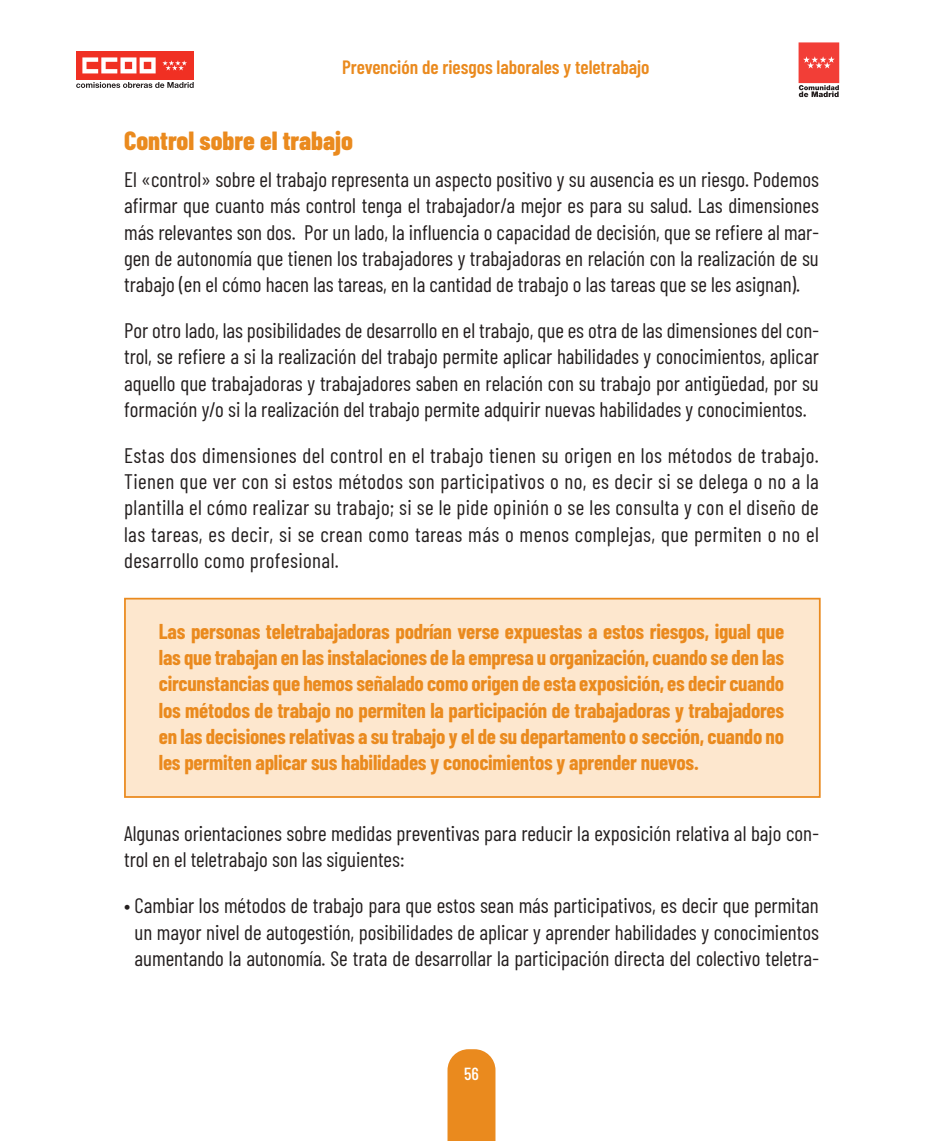
<style>
.page{position:relative;width:943px;height:1141px;background:#fff}
.page>*{position:absolute;margin:0;border:0;box-sizing:border-box;transform-origin:0 0}
.t1{font:800 26.25px "Barlow Condensed";color:#ea8a1e}
.t2{font:21px/26.2px "Barlow Condensed";color:#241f1f;text-align:justify}
.t3{font:700 21px/26.2px "Barlow Condensed";letter-spacing:-.01em;color:#ea8a1e;text-align:justify}
.t4{font:600 19.25px "Barlow Condensed";color:#ea8a1e}
.t5{font:500 17.5px "Barlow Condensed";color:#fff}
</style>
<div class="page">
<div style="left:447px;top:1049px;width:48px;height:92px;background:#ea8a1e"></div>
<svg style="left:76px;top:82px;width:118px;height:6px"></svg>
<div style="left:76px;top:51px;width:118px;height:29px;background:#f03023"></div>
<svg style="left:82px;top:57px;width:74px;height:16px"></svg>
<svg style="left:162px;top:60px;width:25px;height:11px"></svg>
<div style="left:799px;top:43px;width:39px;height:40px;background:#f23e37"></div>
<div style="left:798px;top:43px;width:41px;height:40px;border:1px solid #f23e37"></div>
<svg style="left:803px;top:56px;width:31px;height:13px"></svg>
<svg style="left:798px;top:85px;width:40px;height:12px"></svg>
<div style="left:124px;top:598px;width:696px;height:200px;background:#fde7ce;border:2px solid #ea8a1e"></div>
<p class="t4" style="left:342px;top:54px;width:309px">Prevención de riesgos laborales y teletrabajo</p>
<p class="t1" style="left:124px;top:122px;width:230px">Control sobre el trabajo</p>
<p class="t2" style="left:124px;top:165px;width:696px">El «control» sobre el trabajo representa un aspecto positivo y su ausencia es un riesgo. Podemos afirmar que cuanto más control tenga el trabajador/a mejor es para su salud. Las dimensiones más relevantes son dos. Por un lado, la influencia o capacidad de decisión, que se refiere al mar&shy;gen de autonomía que tienen los trabajadores y trabajadoras en relación con la realización de su trabajo (en el cómo hacen las tareas, en la cantidad de trabajo o las tareas que se les asignan).</p>
<p class="t2" style="left:124px;top:316px;width:696px">Por otro lado, las posibilidades de desarrollo en el trabajo, que es otra de las dimensiones del con&shy;trol, se refiere a si la realización del trabajo permite aplicar habilidades y conocimientos, aplicar aquello que trabajadoras y trabajadores saben en relación con su trabajo por antigüedad, por su formación y/o si la realización del trabajo permite adquirir nuevas habilidades y conocimientos.</p>
<p class="t2" style="left:124px;top:441px;width:696px">Estas dos dimensiones del control en el trabajo tienen su origen en los métodos de trabajo.<br>Tienen que ver con si estos métodos son participativos o no, es decir si se delega o no a la plantilla el cómo realizar su trabajo; si se le pide opinión o se les consulta y con el diseño de las tareas, es decir, si se crean como tareas más o menos complejas, que permiten o no el desarrollo como profesional.</p>
<p class="t3" style="left:159px;top:617px;width:627px">Las personas teletrabajadoras podrían verse expuestas a estos riesgos, igual que las que trabajan en las instalaciones de la empresa u organización, cuando se den las circunstancias que hemos señalado como origen de esta exposición, es decir cuando los métodos de trabajo no permiten la participación de trabajadoras y trabajadores en las decisiones relativas a su trabajo y el de su departamento o sección, cuando no les permiten aplicar sus habilidades y conocimientos y aprender nuevos.</p>
<p class="t2" style="left:124px;top:819px;width:696px">Algunas orientaciones sobre medidas preventivas para reducir la exposición relativa al bajo con&shy;trol en el teletrabajo son las siguientes:</p>
<p class="t2" style="left:124px;top:891px;width:696px;text-align:center">• Cambiar los métodos de trabajo para que estos sean más participativos, es decir que permitan un mayor nivel de autogestión, posibilidades de aplicar y aprender habilidades y conocimientos aumentando la autonomía. Se trata de desarrollar la participación directa del colectivo teletra-</p>
<p class="t5" style="left:464px;top:1061px;width:16px">56</p>
</div>
